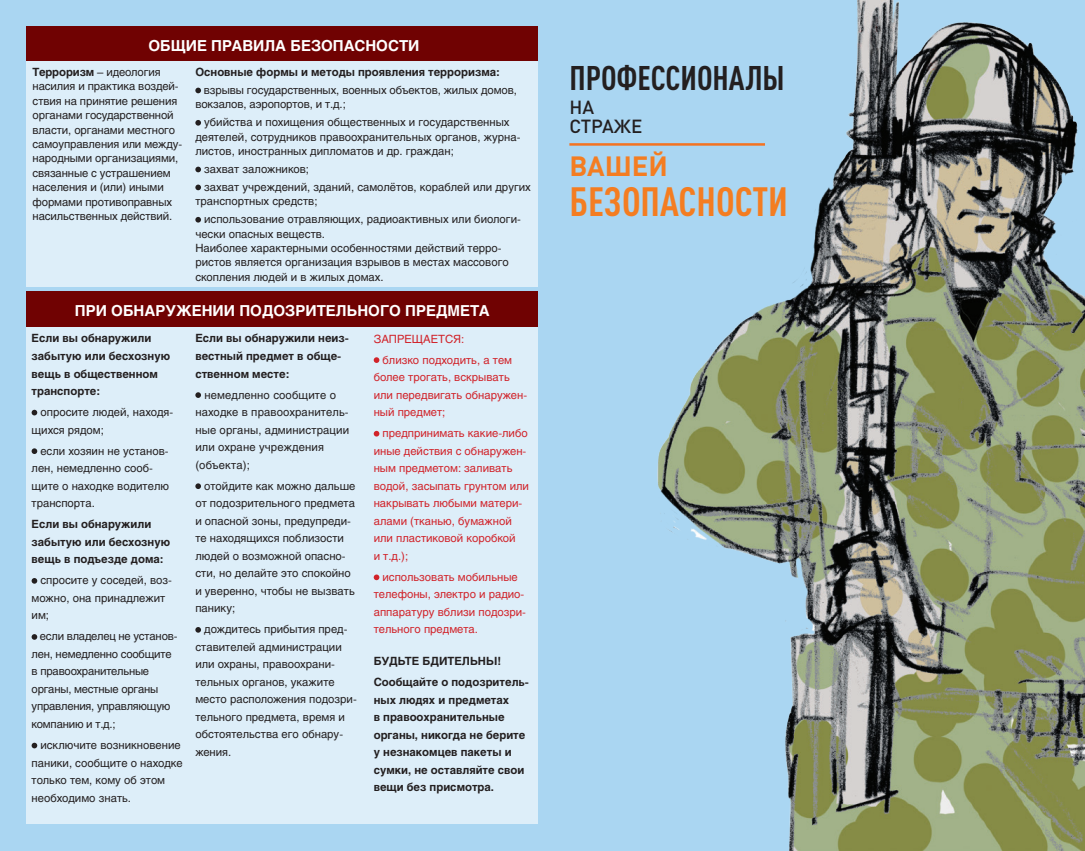
<style>
.page{position:relative;width:1085px;height:851px;background:#fff}
.page>*{position:absolute;margin:0;border:0;box-sizing:border-box;transform-origin:0 0}
.t1{font:700 condensed 40.38px "DIN Pro";color:#f47d21}
.t2{font:700 condensed 33.75px "DIN Pro";color:#231f20}
.t3{font:700 27.5px "DIN Pro";color:#f47d21}
.t4{font:500 18.75px "DIN Pro";color:#231f20}
.t5{font:700 15px "Helios C";color:#fff}
.t6{font:11.25px/17.5px "Helios C";color:#231f20}
.t7{font:700 11.25px/17.5px "Helios C";color:#231f20}
.t8{font:11.25px/17.5px "Helios C";color:#d1232a}
.t9{font:11.25px/17.5px "Helios C";letter-spacing:-.02em;color:#231f20}
.s1{font-weight:700}
</style>
<div class="page">
<div style="left:0;top:0;width:1084px;height:850px;background:#aad6f2"></div>
<img style="left:657px;top:0;width:427px;height:850px">
<div style="left:26px;top:26px;width:512px;height:260px;background:#ddeef9"></div>
<div style="left:26px;top:26px;width:512px;height:35px;background:#700202"></div>
<div style="left:26px;top:291px;width:512px;height:532px;background:#ddeef9"></div>
<svg style="left:32px;top:409px;width:5px;height:6px"></svg>
<svg style="left:32px;top:448px;width:5px;height:6px"></svg>
<svg style="left:32px;top:578px;width:5px;height:5px"></svg>
<svg style="left:32px;top:634px;width:5px;height:5px"></svg>
<svg style="left:32px;top:742px;width:5px;height:6px"></svg>
<div style="left:26px;top:291px;width:512px;height:36px;background:#700202"></div>
<svg style="left:195px;top:392px;width:6px;height:6px"></svg>
<svg style="left:195px;top:483px;width:6px;height:6px"></svg>
<svg style="left:195px;top:627px;width:6px;height:5px"></svg>
<svg style="left:195px;top:88px;width:6px;height:5px"></svg>
<svg style="left:195px;top:120px;width:6px;height:6px"></svg>
<svg style="left:195px;top:167px;width:6px;height:5px"></svg>
<svg style="left:195px;top:184px;width:6px;height:6px"></svg>
<svg style="left:195px;top:217px;width:6px;height:5px"></svg>
<svg style="left:373px;top:357px;width:6px;height:6px"></svg>
<svg style="left:373px;top:431px;width:6px;height:5px"></svg>
<svg style="left:373px;top:574px;width:6px;height:6px"></svg>
<hr style="left:569px;top:143px;width:195px;height:3px;background:#f47321">
<p class="t5" style="left:148px;top:37px;width:272px">ОБЩИЕ ПРАВИЛА БЕЗОПАСНОСТИ</p>
<p class="t6" style="left:33px;top:65px;width:151px;line-height:14.4px"><span class="s1">Терроризм</span> – идеология насилия и практика воздей&shy;ствия на принятие решения органами государственной власти, органами местного самоуправления или между&shy;народными организациями, связанные с устрашением населения и (или) иными формами противоправных насильственных действий.</p>
<p class="t7" style="left:195px;top:63px;width:306px">Основные формы и методы проявления терроризма:</p>
<p class="t6" style="left:195px;top:83px;width:323px;line-height:14.4px;text-indent:9px">взрывы государственных, военных объектов, жилых домов, вокзалов, аэропортов, и т.д.;</p>
<p class="t6" style="left:195px;top:115px;width:326px;line-height:14.4px;text-indent:9px">убийства и похищения общественных и государственных деятелей, сотрудников правоохранительных органов, журна&shy;листов, иностранных дипломатов и др. граждан;</p>
<p class="t6" style="left:204px;top:160px;width:106px">захват заложников;</p>
<p class="t6" style="left:195px;top:179px;width:337px;line-height:14.4px;text-indent:9px">захват учреждений, зданий, самолётов, кораблей или других транспортных средств;</p>
<p class="t6" style="left:195px;top:212px;width:327px;line-height:14.4px;text-indent:9px">использование отравляющих, радиоактивных или биологи&shy;чески опасных веществ.</p>
<p class="t6" style="left:195px;top:241px;width:315px;line-height:14.4px">Наиболее характерными особенностями действий терро&shy;ристов является организация взрывов в местах массового скопления людей и в жилых домах.</p>
<p class="t5" style="left:75px;top:302px;width:416px">ПРИ ОБНАРУЖЕНИИ ПОДОЗРИТЕЛЬНОГО ПРЕДМЕТА</p>
<p class="t7" style="left:195px;top:329px;width:155px">Если вы обнаружили неиз&shy;вестный предмет в обще&shy;ственном месте:</p>
<p class="t6" style="left:195px;top:385px;width:155px;text-indent:9px">немедленно сообщите о находке в правоохранитель&shy;ные органы, администрации или охране учреждения (объекта);</p>
<p class="t6" style="left:195px;top:476px;width:162px;text-indent:9px">отойдите как можно дальше от подозрительного предмета и опасной зоны, предупреди&shy;те находящихся поблизости людей о возможной опасно&shy;сти, но делайте это спокойно и уверенно, чтобы не вызвать панику;</p>
<p class="t6" style="left:195px;top:620px;width:163px;text-indent:9px">дождитесь прибытия пред&shy;ставителей администрации или охраны, правоохрани&shy;тельных органов, укажите место расположения подозри&shy;тельного предмета, время и обстоятельства его обнару&shy;жения.</p>
<p class="t7" style="left:32px;top:329px;width:140px">Если вы обнаружили забытую или бесхозную вещь в общественном транспорте:</p>
<p class="t6" style="left:32px;top:403px;width:143px;text-indent:9px">опросите людей, находя&shy;щихся рядом;</p>
<p class="t6" style="left:32px;top:441px;width:139px;text-indent:9px">если хозяин не установ&shy;лен, немедленно сооб&shy;щите о находке водителю транспорта.</p>
<p class="t7" style="left:32px;top:515px;width:140px">Если вы обнаружили забытую или бесхозную вещь в подъезде дома:</p>
<p class="t6" style="left:32px;top:571px;width:142px;text-indent:9px">спросите у соседей, воз&shy;можно, она принадлежит им;</p>
<p class="t9" style="left:32px;top:627px;width:147px;text-indent:8px">если владелец не установ&shy;лен, немедленно сообщите в правоохранительные органы, местные органы управления, управляющую компанию и т.д.;</p>
<p class="t6" style="left:32px;top:736px;width:152px;text-indent:9px">исключите возникновение паники, сообщите о находке только тем, кому об этом необходимо знать.</p>
<p class="t8" style="left:373px;top:329px;width:92px">ЗАПРЕЩАЕТСЯ:</p>
<p class="t8" style="left:373px;top:350px;width:155px;text-indent:9px">близко подходить, а тем более трогать, вскрывать или передвигать обнаружен&shy;ный предмет;</p>
<p class="t8" style="left:373px;top:424px;width:157px;text-indent:9px">предпринимать какие-либо иные действия с обнаружен&shy;ным предметом: заливать водой, засыпать грунтом или накрывать любыми матери&shy;алами (тканью, бумажной или пластиковой коробкой<br>и т.д.);</p>
<p class="t8" style="left:373px;top:568px;width:154px;text-indent:9px">использовать мобильные телефоны, электро и радио&shy;аппаратуру вблизи подозри&shy;тельного предмета.</p>
<p class="t7" style="left:373px;top:652px;width:129px">БУДЬТЕ БДИТЕЛЬНЫ!</p>
<p class="t7" style="left:373px;top:673px;width:157px">Сообщайте о подозритель&shy;ных людях и предметах<br>в правоохранительные органы, никогда не берите у незнакомцев пакеты и сумки, не оставляйте свои вещи без присмотра.</p>
<p class="t2" style="left:569px;top:53px;width:217px">ПРОФЕССИОНАЛЫ</p>
<p class="t4" style="left:569px;top:92px;width:26px">НА</p>
<p class="t4" style="left:569px;top:110px;width:75px">СТРАЖЕ</p>
<p class="t3" style="left:569px;top:143px;width:100px">ВАШЕЙ</p>
<p class="t1" style="left:569px;top:171px;width:220px">БЕЗОПАСНОСТИ</p>
</div>
